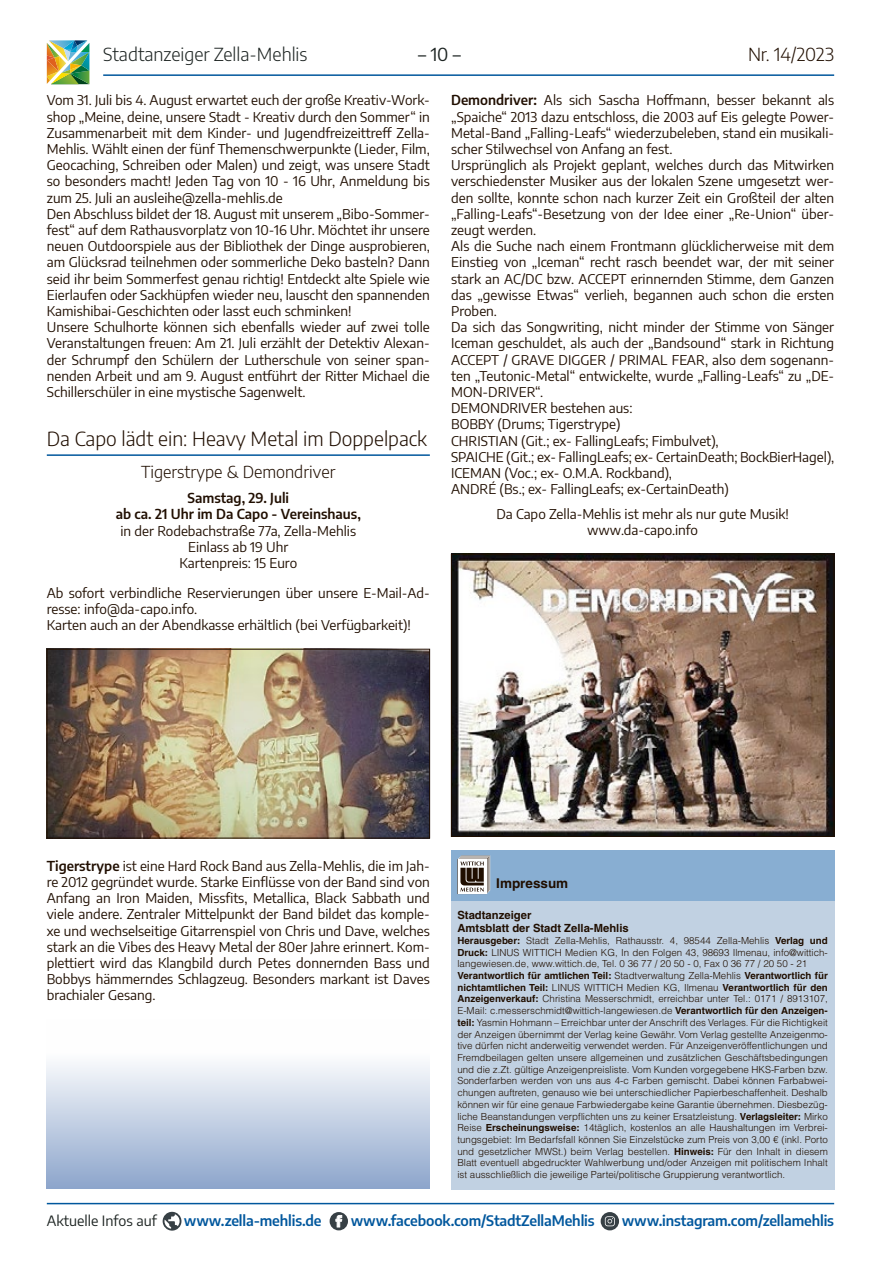
<style>
.page{position:relative;width:881px;height:1263px;background:#fff}
.page>*{position:absolute;margin:0;border:0;box-sizing:border-box;transform-origin:0 0}
.t1{font:300 19.5px "Encode Sans";color:#200e00}
.t2{font:300 18px "Encode Sans";color:#1c2321}
.t3{font:300 18px "Encode Sans";letter-spacing:-.01em;color:#200e00}
.t4{font:18px "Encode Sans";color:#1c2321}
.t5{font:300 16.5px "Encode Sans";color:#200e00}
.t6{font:600 14.25px "Encode Sans";letter-spacing:-.01em;color:#00579d}
.t7{font:14.25px "Encode Sans";color:#1c2321}
.t8{font:13.5px/16.2px "Encode Sans";color:#200e00}
.t9{font:600 13.5px/16.2px "Encode Sans";color:#200e00;text-align:center}
.t10{font:700 13.5px "Helvetica LT";color:#200e00}
.t11{font:700 11.25px/13.5px "Helvetica LT";color:#200e00}
.t12{font:300 9.75px/11.7px "Helvetica LT";color:#200e00}
.s1{font-weight:600}
.s2{font-weight:700}
</style>
<div class="page">
<hr style="left:47px;top:1203px;width:786px;height:1px;background:#00579d">
<svg style="left:162px;top:1212px;width:19px;height:18px"></svg>
<svg style="left:329px;top:1212px;width:19px;height:18px"></svg>
<svg style="left:335px;top:1215px;width:7px;height:12px"></svg>
<svg style="left:600px;top:1212px;width:18px;height:18px"></svg>
<svg style="left:604px;top:1216px;width:10px;height:10px"></svg>
<img style="left:47px;top:40px;width:42px;height:44px">
<hr style="left:103px;top:74px;width:730px;height:2px;background:#00579d">
<img style="left:453px;top:556px;width:378px;height:279px">
<div style="left:451px;top:554px;width:382px;height:283px;border:1px solid #200e00"></div>
<hr style="left:47px;top:454px;width:382px;height:2px;background:#00579d">
<img style="left:49px;top:651px;width:378px;height:185px">
<div style="left:47px;top:649px;width:382px;height:189px;border:1px solid #200e00"></div>
<div style="left:47px;top:1019px;width:382px;height:169px;background:linear-gradient(to bottom,#fff,#91a9ce)"></div>
<div style="left:451px;top:889px;width:382px;height:300px;background:#c1d1e2"></div>
<div style="left:451px;top:850px;width:382px;height:50px;background:#88aed2"></div>
<svg style="left:457px;top:855px;width:33px;height:39px"></svg>
<h2 class="t2" style="left:103px;top:42px;width:206px">Stadtanzeiger Zella-Mehlis</h2>
<h2 class="t4" style="left:418px;top:42px;width:44px">– 10 –</h2>
<h2 class="t3" style="left:747px;top:42px;width:88px">Nr. 14/2023</h2>
<p class="t8" style="left:451px;top:92px;width:384px"><span class="s1">Demondriver:</span> Als sich Sascha Hoffmann, besser bekannt als „Spaiche“ 2013 dazu entschloss, die 2003 auf Eis gelegte Power-Metal-Band „Falling-Leafs“ wiederzubeleben, stand ein musikali&shy;scher Stilwechsel von Anfang an fest.<br>Ursprünglich als Projekt geplant, welches durch das Mitwirken verschiedenster Musiker aus der lokalen Szene umgesetzt wer&shy;den sollte, konnte schon nach kurzer Zeit ein Großteil der alten „Falling-Leafs“-Besetzung von der Idee einer „Re-Union“ über&shy;zeugt werden.<br>Als die Suche nach einem Frontmann glücklicherweise mit dem Einstieg von „Iceman“ recht rasch beendet war, der mit seiner stark an AC/DC bzw. ACCEPT erinnernden Stimme, dem Ganzen das „gewisse Etwas“ verlieh, begannen auch schon die ersten Proben.<br>Da sich das Songwriting, nicht minder der Stimme von Sänger Iceman geschuldet, als auch der „Bandsound“ stark in Richtung ACCEPT / GRAVE DIGGER / PRIMAL FEAR, also dem sogenann&shy;ten „Teutonic-Metal“ entwickelte, wurde „Falling-Leafs“ zu „DE-MON-DRIVER“.<br>DEMONDRIVER bestehen aus:<br>BOBBY (Drums; Tigerstrype)<br>CHRISTIAN (Git.; ex- FallingLeafs; Fimbulvet),<br>SPAICHE (Git.; ex- FallingLeafs; ex- CertainDeath; BockBierHagel), ICEMAN (Voc.; ex- O.M.A. Rockband),<br>ANDRÉ (Bs.; ex- FallingLeafs; ex-CertainDeath)</p>
<p class="t8" style="left:496px;top:505px;width:294px;text-align:center">Da Capo Zella-Mehlis ist mehr als nur gute Musik! www.da-capo.info</p>
<p class="t8" style="left:47px;top:92px;width:384px">Vom 31. Juli bis 4. August erwartet euch der große Kreativ-Work&shy;shop „Meine, deine, unsere Stadt - Kreativ durch den Sommer“ in Zusammenarbeit mit dem Kinder- und Jugendfreizeittreff Zella-Mehlis. Wählt einen der fünf Themenschwerpunkte (Lieder, Film, Geocaching, Schreiben oder Malen) und zeigt, was unsere Stadt so besonders macht! Jeden Tag von 10 - 16 Uhr, Anmeldung bis zum 25. Juli an ausleihe@zella-mehlis.de<br>Den Abschluss bildet der 18. August mit unserem „Bibo-Sommer&shy;fest“ auf dem Rathausvorplatz von 10-16 Uhr. Möchtet ihr unsere neuen Outdoorspiele aus der Bibliothek der Dinge ausprobieren, am Glücksrad teilnehmen oder sommerliche Deko basteln? Dann seid ihr beim Sommerfest genau richtig! Entdeckt alte Spiele wie Eierlaufen oder Sackhüpfen wieder neu, lauscht den spannenden Kamishibai-Geschichten oder lasst euch schminken!<br>Unsere Schulhorte können sich ebenfalls wieder auf zwei tolle Veranstaltungen freuen: Am 21. Juli erzählt der Detektiv Alexan&shy;der Schrumpf den Schülern der Lutherschule von seiner span&shy;nenden Arbeit und am 9. August entführt der Ritter Michael die Schillerschüler in eine mystische Sagenwelt.</p>
<h1 class="t1" style="left:47px;top:425px;width:381px">Da Capo lädt ein: Heavy Metal im Doppelpack</h1>
<p class="t5" style="left:141px;top:461px;width:196px">Tigerstrype &amp; Demondriver</p>
<p class="t9" style="left:116px;top:489px;width:246px">Samstag, 29. Juli<br>ab ca. 21 Uhr im Da Capo - Vereinshaus,</p>
<p class="t8" style="left:120px;top:522px;width:237px;text-align:center">in der Rodebachstraße 77a, Zella-Mehlis<br>Einlass ab 19 Uhr<br>Kartenpreis: 15 Euro</p>
<p class="t8" style="left:47px;top:584px;width:384px">Ab sofort verbindliche Reservierungen über unsere E-Mail-Ad&shy;resse: info@da-capo.info.<br>Karten auch an der Abendkasse erhältlich (bei Verfügbarkeit)!</p>
<p class="t8" style="left:47px;top:857px;width:384px;text-align:justify"><span class="s1">Tigerstrype</span> ist eine Hard Rock Band aus Zella-Mehlis, die im Jah&shy;re 2012 gegründet wurde. Starke Einflüsse von der Band sind von Anfang an Iron Maiden, Missfits, Metallica, Black Sabbath und viele andere. Zentraler Mittelpunkt der Band bildet das komple&shy;xe und wechselseitige Gitarrenspiel von Chris und Dave, welches stark an die Vibes des Heavy Metal der 80er Jahre erinnert. Kom&shy;plettiert wird das Klangbild durch Petes donnernden Bass und Bobbys hämmerndes Schlagzeug. Besonders markant ist Daves brachialer Gesang.</p>
<p class="t10" style="left:496px;top:875px;width:74px">Impressum</p>
<p class="t11" style="left:457px;top:908px;width:173px">Stadtanzeiger<br>Amtsblatt der Stadt Zella-Mehlis</p>
<p class="t12" style="left:457px;top:934px;width:372px"><span class="s2">Herausgeber:</span> Stadt Zella-Mehlis, Rathausstr. 4, 98544 Zella-Mehlis <span class="s2">Verlag und Druck:</span> LINUS WITTICH Medien KG, In den Folgen 43, 98693 Ilmenau, info@wittich&shy;langewiesen.de, www.wittich.de, Tel. 0 36 77 / 20 50 - 0, Fax 0 36 77 / 20 50 - 21<br><span class="s2">Verantwortlich für amtlichen Teil:</span> Stadtverwaltung Zella-Mehlis <span class="s2">Verantwortlich für nichtamtlichen Teil:</span> LINUS WITTICH Medien KG, Ilmenau <span class="s2">Verantwortlich für den Anzeigenverkauf:</span> Christina Messerschmidt, erreichbar unter Tel.: 0171 / 8913107, E-Mail: c.messerschmidt@wittich-langewiesen.de <span class="s2">Verantwortlich für den Anzeigen&shy;teil:</span> Yasmin Hohmann – Erreichbar unter der Anschrift des Verlages. Für die Richtigkeit der Anzeigen übernimmt der Verlag keine Gewähr. Vom Verlag gestellte Anzeigenmo&shy;tive dürfen nicht anderweitig verwendet werden. Für Anzeigenveröffentlichungen und Fremdbeilagen gelten unsere allgemeinen und zusätzlichen Geschäftsbedingungen und die z.Zt. gültige Anzeigenpreisliste. Vom Kunden vorgegebene HKS-Farben bzw.<br>Sonderfarben werden von uns aus 4-c Farben gemischt. Dabei können Farbabwei&shy;chungen auftreten, genauso wie bei unterschiedlicher Papierbeschaffenheit. Deshalb können wir für eine genaue Farbwiedergabe keine Garantie übernehmen. Diesbezüg&shy;liche Beanstandungen verpflichten uns zu keiner Ersatzleistung. <span class="s2">Verlagsleiter:</span> Mirko Reise <span class="s2">Erscheinungsweise:</span> 14täglich, kostenlos an alle Haushaltungen im Verbrei&shy;tungsgebiet: Im Bedarfsfall können Sie Einzelstücke zum Preis von 3,00 € (inkl. Porto und gesetzlicher MWSt.) beim Verlag bestellen. <span class="s2">Hinweis:</span> Für den Inhalt in diesem Blatt eventuell abgedruckter Wahlwerbung und/oder Anzeigen mit politischem Inhalt ist ausschließlich die jeweilige Partei/politische Gruppierung verantwortlich.</p>
<p class="t7" style="left:47px;top:1211px;width:111px">Aktuelle Infos auf</p>
<p class="t6" style="left:184px;top:1210px;width:139px">www.zella-mehlis.de</p>
<p class="t6" style="left:350px;top:1210px;width:245px">www.facebook.com/StadtZellaMehlis</p>
<p class="t6" style="left:621px;top:1210px;width:214px">www.instagram.com/zellamehlis</p>
</div>
